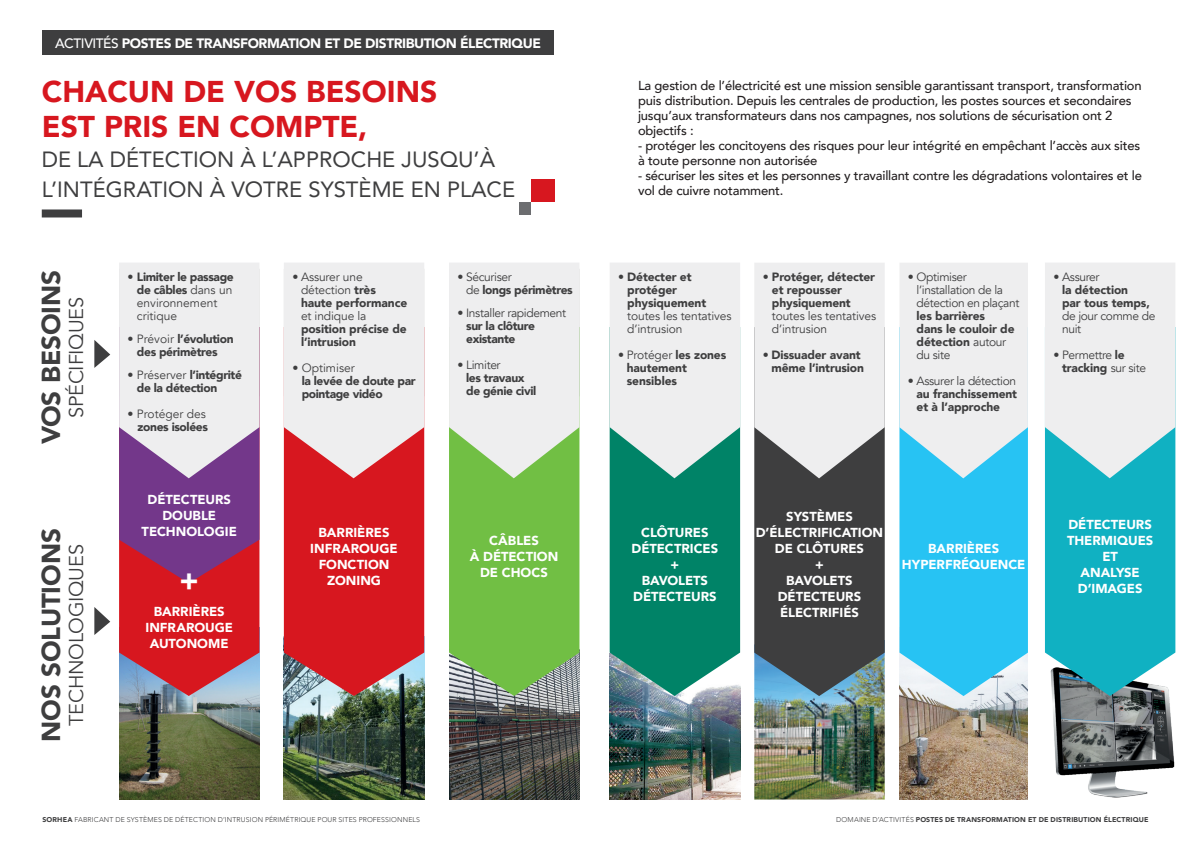
<style>
.page{position:relative;width:1191px;height:842px;background:#fff}
.page>*{position:absolute;margin:0;border:0;box-sizing:border-box;transform-origin:0 0}
.t1{font:900 30px/35px "Avenir";color:#d7171f}
.t2{font:900 29px "Avenir";color:#fff}
.t3{font:900 26px "Avenir";letter-spacing:-.005em;color:#3e3e3f}
.t4{font:22px/30px "Avenir";color:#3e3e3f}
.t5{font:20px "Avenir";letter-spacing:-.01em;color:#3e3e3f}
.t6{font:900 13.6px "Avenir";letter-spacing:-.03em;color:#fff}
.t7{font:500 13px/15px "Avenir";letter-spacing:-.015em;color:#231f20}
.t8{font:900 13px/16px "Avenir";letter-spacing:-.005em;color:#fff;text-align:center}
.t9{font:900 12px/13px "Avenir";letter-spacing:-.01em;color:#3e3e3f}
.t10{font:12px/13px "Avenir";letter-spacing:-.01em;color:#3e3e3f}
.t11{font:900 12px/13px "Avenir";letter-spacing:-.03em;color:#3e3e3f}
.t12{font:12px/13px "Avenir";letter-spacing:-.03em;color:#3e3e3f}
.t13{font:300 7px "Avenir";letter-spacing:.02em;color:#3e3e3f}
.t14{font:900 7px "Avenir";letter-spacing:.02em;color:#3e3e3f}
.s1{font-weight:500}
.s2{font-weight:900}
.s3{font-weight:400}
.s4{font-weight:300}
</style>
<div class="page">
<div style="left:43px;top:30px;width:511px;height:24px;background:#3e3e3f"></div>
<div style="left:42px;top:209px;width:40px;height:8px;background:#3e3e3f"></div>
<div style="left:519px;top:202px;width:12px;height:13px;background:#6c6d70"></div>
<div style="left:531px;top:179px;width:24px;height:22px;background:#d7171f"></div>
<svg style="left:94px;top:607px;width:16px;height:28px"></svg>
<svg style="left:94px;top:340px;width:16px;height:28px"></svg>
<img style="left:449px;top:696px;width:130px;height:103px">
<svg style="left:449px;top:478px;width:130px;height:218px;background:#75bc4e"></svg>
<svg style="left:449px;top:263px;width:130px;height:215px;background:#dfe8da"></svg>
<img style="left:284px;top:696px;width:140px;height:103px">
<svg style="left:284px;top:478px;width:140px;height:218px;background:#cf252d"></svg>
<svg style="left:284px;top:263px;width:140px;height:215px;background:#ebd4d6"></svg>
<img style="left:119px;top:696px;width:140px;height:103px">
<svg style="left:119px;top:583px;width:140px;height:113px;background:#c83541"></svg>
<svg style="left:119px;top:263px;width:140px;height:320px;background:#c2a1be"></svg>
<img style="left:1052px;top:696px;width:123px;height:102px">
<svg style="left:1045px;top:478px;width:130px;height:218px;background:#1eafbf"></svg>
<svg style="left:1045px;top:263px;width:130px;height:215px;background:#d3e6e9"></svg>
<img style="left:610px;top:696px;width:130px;height:103px">
<svg style="left:609px;top:478px;width:131px;height:218px;background:#138971"></svg>
<svg style="left:609px;top:263px;width:131px;height:215px;background:#d2e1df"></svg>
<img style="left:899px;top:696px;width:129px;height:103px">
<svg style="left:899px;top:478px;width:129px;height:218px;background:#3ac7f2"></svg>
<svg style="left:899px;top:263px;width:129px;height:215px;background:#d6e9ef"></svg>
<img style="left:754px;top:696px;width:130px;height:103px">
<svg style="left:754px;top:478px;width:130px;height:218px;background:#42484c"></svg>
<svg style="left:754px;top:263px;width:130px;height:215px;background:#d9d9da"></svg>
<p class="t6" style="left:55px;top:32px;width:487px"><span class="s1">ACTIVITÉS</span> POSTES DE TRANSFORMATION ET DE DISTRIBUTION ÉLECTRIQUE</p>
<h1 class="t1" style="left:42px;top:74px;width:397px">CHACUN DE VOS BESOINS<br>EST PRIS EN COMPTE,</h1>
<h3 class="t4" style="left:42px;top:144px;width:475px">DE LA DÉTECTION À L’APPROCHE JUSQU’À<br>L’INTÉGRATION À VOTRE SYSTÈME EN PLACE</h3>
<h3 class="t3" style="left:29px;top:444px;width:175px;rotate:-90deg">VOS BESOINS</h3>
<h3 class="t5" style="left:64px;top:418px;width:122px;rotate:-90deg">SPÉCIFIQUES</h3>
<h3 class="t3" style="left:29px;top:742px;width:215px;rotate:-90deg">NOS SOLUTIONS</h3>
<h3 class="t5" style="left:64px;top:726px;width:183px;rotate:-90deg">TECHNOLOGIQUES</h3>
<p class="t10" style="left:137px;top:270px;width:98px;text-indent:-9px">• <span class="s2">Limiter le passage de câbles</span> dans un environnement critique</p>
<p class="t11" style="left:128px;top:332px;width:107px;text-align:center"><span class="s3">• Prévoir</span> l’évolution des périmètres</p>
<p class="t11" style="left:137px;top:368px;width:107px;text-indent:-9px"><span class="s3">• Préserver</span> l’intégrité de la détection</p>
<p class="t10" style="left:128px;top:407px;width:80px">• Protéger des</p>
<p class="t11" style="left:138px;top:420px;width:72px">zones isolées</p>
<p class="t8" style="left:142px;top:491px;width:97px">DÉTECTEURS<br>DOUBLE<br>TECHNOLOGIE</p>
<h2 class="t2" style="left:180px;top:555px;width:21px">+</h2>
<p class="t8" style="left:145px;top:603px;width:89px">BARRIÈRES<br>INFRAROUGE<br>AUTONOME</p>
<p class="t10" style="left:301px;top:270px;width:108px;text-indent:-9px">• Assurer une détection <span class="s2">très haute performance</span></p>
<p class="t10" style="left:301px;top:309px;width:67px">et indique la</p>
<p class="t9" style="left:301px;top:322px;width:107px">position précise de l’intrusion</p>
<p class="t10" style="left:292px;top:361px;width:64px">• Optimiser</p>
<p class="t11" style="left:302px;top:374px;width:115px">la levée de doute par pointage vidéo</p>
<p class="t11" style="left:466px;top:270px;width:108px;text-indent:-9px"><span class="s3">• Sécuriser<br>de</span> longs périmètres</p>
<p class="t12" style="left:457px;top:306px;width:110px">• Installer rapidement</p>
<p class="t11" style="left:466px;top:319px;width:70px">sur la clôture existante</p>
<p class="t12" style="left:457px;top:358px;width:45px">• Limiter</p>
<p class="t11" style="left:466px;top:371px;width:72px">les travaux de génie civil</p>
<p class="t8" style="left:310px;top:524px;width:89px">BARRIÈRES<br>INFRAROUGE<br>FONCTION<br>ZONING</p>
<p class="t8" style="left:470px;top:532px;width:90px">CÂBLES<br>À DÉTECTION<br>DE CHOCS</p>
<p class="t7" style="left:638px;top:77px;width:505px">La gestion de l’électricité est une mission sensible garantissant transport, transformation puis distribution. Depuis les centrales de production, les postes sources et secondaires jusqu’aux transformateurs dans nos campagnes, nos solutions de sécurisation ont 2 objectifs :</p>
<p class="t7" style="left:638px;top:137px;width:504px">- protéger les concitoyens des risques pour leur intégrité en empêchant l’accès aux sites à toute personne non autorisée</p>
<p class="t7" style="left:638px;top:167px;width:505px">- sécuriser les sites et les personnes y travaillant contre les dégradations volontaires et le vol de cuivre notamment.</p>
<p class="t9" style="left:627px;top:270px;width:80px;text-indent:-9px"><span class="s3">•</span> Détecter et protéger physiquement</p>
<p class="t10" style="left:627px;top:309px;width:106px">toutes les tentatives d’intrusion</p>
<p class="t9" style="left:627px;top:348px;width:101px;text-indent:-9px"><span class="s3">• Protéger</span> les zones hautement sensibles</p>
<p class="t9" style="left:772px;top:270px;width:105px;text-indent:-9px"><span class="s3">•</span> Protéger, détecter et repousser physiquement</p>
<p class="t10" style="left:772px;top:310px;width:106px">toutes les tentatives d’intrusion</p>
<p class="t9" style="left:763px;top:348px;width:103px;text-align:right"><span class="s3">•</span> Dissuader avant même l’intrusion</p>
<p class="t12" style="left:916px;top:270px;width:104px;text-indent:-9px">• Optimiser l’installation de la détection en plaçant</p>
<p class="t9" style="left:916px;top:309px;width:99px">les barrières<br>dans le couloir de détection <span class="s3">autour du site</span></p>
<p class="t12" style="left:908px;top:374px;width:110px">• Assurer la détection</p>
<p class="t9" style="left:916px;top:387px;width:102px">au franchissement et à l’approche</p>
<p class="t12" style="left:1053px;top:270px;width:48px">• Assurer</p>
<p class="t9" style="left:1062px;top:283px;width:89px">la détection<br>par tous temps,</p>
<p class="t12" style="left:1062px;top:309px;width:95px">de jour comme de nuit</p>
<p class="t12" style="left:1062px;top:348px;width:85px;text-indent:-9px">• Permettre <span class="s2">le tracking</span> sur site</p>
<p class="t8" style="left:631px;top:524px;width:88px">CLÔTURES<br>DÉTECTRICES +<br>BAVOLETS<br>DÉTECTEURS</p>
<p class="t8" style="left:756px;top:508px;width:129px">SYSTÈMES<br>D’ÉLECTRIFICATION<br>DE CLÔTURES<br>+<br>BAVOLETS<br>DÉTECTEURS<br>ÉLECTRIFIÉS</p>
<p class="t8" style="left:902px;top:540px;width:125px">BARRIÈRES<br>HYPERFRÉQUENCE</p>
<p class="t8" style="left:1067px;top:516px;width:88px">DÉTECTEURS<br>THERMIQUES<br>ET<br>ANALYSE<br>D’IMAGES</p>
<p class="t13" style="left:43px;top:815px;width:379px"><span class="s2">SORHEA</span> FABRICANT DE SYSTÈMES DE DÉTECTION D’INTRUSION PÉRIMÉTRIQUE POUR SITES PROFESSIONNELS</p>
<p class="t14" style="left:836px;top:814px;width:314px"><span class="s4">DOMAINE D’ACTIVITÉS</span> POSTES DE TRANSFORMATION ET DE DISTRIBUTION ÉLECTRIQUE</p>
</div>
